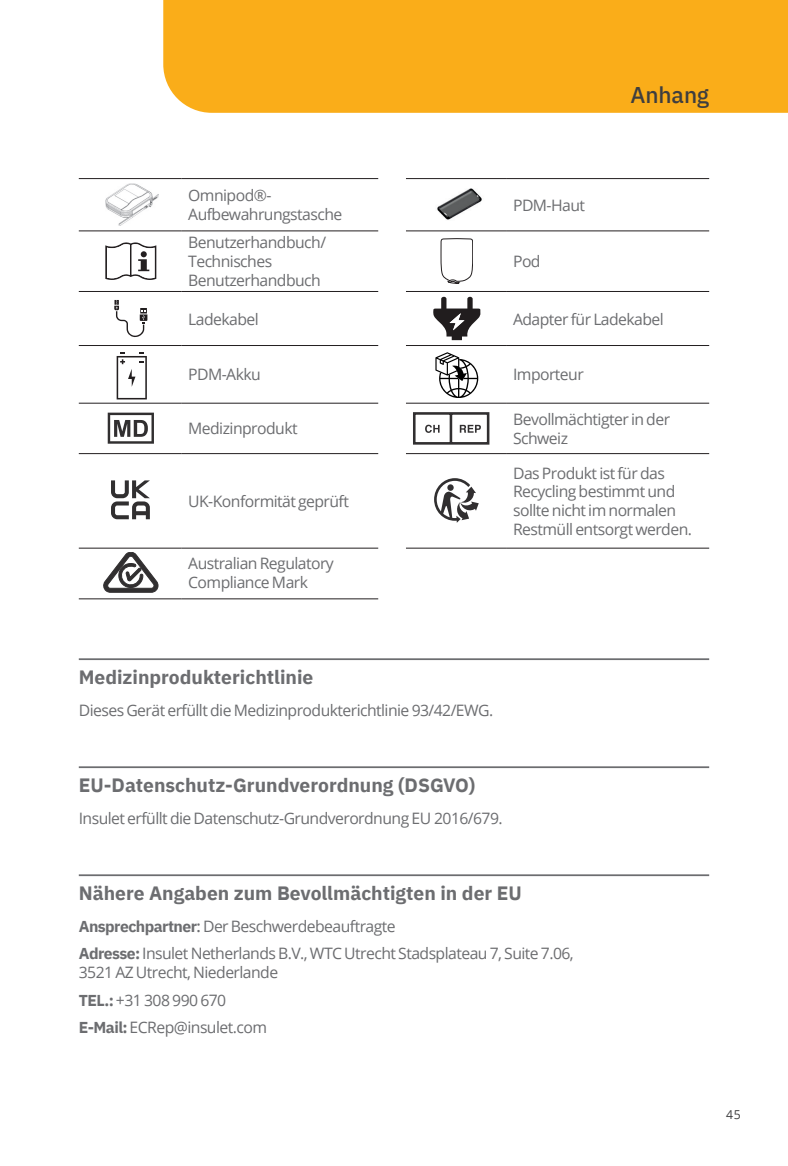
<style>
.page{position:relative;width:788px;height:1166px;background:#fff}
.page>*{position:absolute;margin:0;border:0;box-sizing:border-box;transform-origin:0 0}
.Header_Small_Right{font:500 22.75px "IBM Plex Sans";letter-spacing:-.005em;color:#3e3e3f}
.Head1{font:700 19.25px "IBM Plex Sans";color:#6c6d70}
.TableCell{font:15.75px/18.9px "Open Sans";letter-spacing:-.035em;color:#6c6d70}
.BodyText{font:15.75px/18.9px "Open Sans";letter-spacing:-.035em;color:#6c6d70}
.t1{font:12.25px "Open Sans";color:#3e3e3f}
.s1{font-family:"IBM Plex Sans";font-weight:700}
.s2{font-weight:600}
</style>
<div class="page">
<div style="left:163px;top:0;width:625px;height:113px;background:#faad19"></div>
<hr style="left:79px;top:658px;width:630px;height:2px;background:#6c6d70">
<hr style="left:79px;top:766px;width:630px;height:2px;background:#6c6d70">
<hr style="left:79px;top:874px;width:630px;height:2px;background:#6c6d70">
<hr style="left:406px;top:453px;width:100px;height:1px;background:#231f20">
<hr style="left:506px;top:453px;width:203px;height:1px;background:#231f20">
<hr style="left:406px;top:548px;width:100px;height:1px;background:#231f20">
<hr style="left:506px;top:548px;width:203px;height:1px;background:#231f20">
<hr style="left:79px;top:598px;width:102px;height:1px;background:#231f20">
<hr style="left:181px;top:598px;width:197px;height:1px;background:#231f20">
<hr style="left:79px;top:178px;width:102px;height:1px;background:#231f20">
<hr style="left:181px;top:178px;width:197px;height:1px;background:#231f20">
<hr style="left:79px;top:231px;width:102px;height:1px;background:#231f20">
<hr style="left:181px;top:231px;width:197px;height:1px;background:#231f20">
<hr style="left:79px;top:291px;width:102px;height:1px;background:#231f20">
<hr style="left:181px;top:291px;width:197px;height:1px;background:#231f20">
<hr style="left:79px;top:345px;width:102px;height:1px;background:#231f20">
<hr style="left:181px;top:345px;width:197px;height:1px;background:#231f20">
<hr style="left:79px;top:403px;width:102px;height:1px;background:#231f20">
<hr style="left:181px;top:403px;width:197px;height:1px;background:#231f20">
<hr style="left:79px;top:453px;width:102px;height:1px;background:#231f20">
<hr style="left:181px;top:453px;width:197px;height:1px;background:#231f20">
<hr style="left:79px;top:548px;width:102px;height:1px;background:#231f20">
<hr style="left:181px;top:548px;width:197px;height:1px;background:#231f20">
<hr style="left:406px;top:178px;width:100px;height:1px;background:#231f20">
<hr style="left:506px;top:178px;width:203px;height:1px;background:#231f20">
<hr style="left:406px;top:231px;width:100px;height:1px;background:#231f20">
<hr style="left:506px;top:231px;width:203px;height:1px;background:#231f20">
<hr style="left:406px;top:291px;width:100px;height:1px;background:#231f20">
<hr style="left:506px;top:291px;width:203px;height:1px;background:#231f20">
<hr style="left:406px;top:345px;width:100px;height:1px;background:#231f20">
<hr style="left:506px;top:345px;width:203px;height:1px;background:#231f20">
<hr style="left:406px;top:403px;width:100px;height:1px;background:#231f20">
<hr style="left:506px;top:403px;width:203px;height:1px;background:#231f20">
<img style="left:105px;top:184px;width:53px;height:42px">
<img style="left:437px;top:188px;width:45px;height:32px">
<svg style="left:105px;top:242px;width:51px;height:38px"></svg>
<svg style="left:440px;top:238px;width:33px;height:46px"></svg>
<svg style="left:114px;top:300px;width:33px;height:37px"></svg>
<svg style="left:433px;top:297px;width:47px;height:43px"></svg>
<svg style="left:117px;top:353px;width:30px;height:46px"></svg>
<svg style="left:435px;top:352px;width:43px;height:46px"></svg>
<svg style="left:108px;top:412px;width:46px;height:32px"></svg>
<svg style="left:413px;top:412px;width:76px;height:32px"></svg>
<svg style="left:111px;top:480px;width:39px;height:39px"></svg>
<svg style="left:434px;top:478px;width:44px;height:45px"></svg>
<svg style="left:103px;top:552px;width:55px;height:40px"></svg>
<p class="Header_Small_Right" style="left:630px;top:78px;width:80px">Anhang</p>
<h1 class="Header_Small_Right" style="left:648px;top:80px;width:62px">XXXX</h1>
<p class="TableCell" style="left:188px;top:186px;width:155px">Omnipod®-<br>Aufbewahrungstasche</p>
<p class="TableCell" style="left:513px;top:195px;width:74px">PDM-Haut</p>
<p class="TableCell" style="left:188px;top:233px;width:139px">Benutzerhandbuch/<br>Technisches<br>Benutzerhandbuch</p>
<p class="TableCell" style="left:513px;top:252px;width:29px">Pod</p>
<p class="TableCell" style="left:188px;top:309px;width:72px">Ladekabel</p>
<p class="TableCell" style="left:513px;top:309px;width:152px">Adapter für Ladekabel</p>
<p class="TableCell" style="left:188px;top:365px;width:74px">PDM-Akku</p>
<p class="TableCell" style="left:513px;top:365px;width:72px">Importeur</p>
<p class="TableCell" style="left:188px;top:419px;width:111px">Medizinprodukt</p>
<p class="TableCell" style="left:513px;top:409px;width:158px">Bevollmächtigter in der<br>Schweiz</p>
<p class="TableCell" style="left:188px;top:491px;width:162px">UK-Konformität geprüft</p>
<p class="TableCell" style="left:188px;top:553px;width:147px">Australian Regulatory<br>Compliance Mark</p>
<p class="TableCell" style="left:513px;top:463px;width:180px">Das Produkt ist für das<br>Recycling bestimmt und sollte nicht im normalen<br>Restmüll entsorgt werden.</p>
<p class="Head1" style="left:79px;top:661px;width:236px">Medizinprodukterichtlinie</p>
<p class="BodyText" style="left:79px;top:700px;width:416px">Dieses Gerät erfüllt die Medizinprodukterichtlinie 93/42/EWG.</p>
<p class="Head1" style="left:79px;top:769px;width:398px">EU-Datenschutz-Grundverordnung (DSGVO)</p>
<p class="BodyText" style="left:79px;top:808px;width:425px">Insulet erfüllt die Datenschutz-Grundverordnung EU 2016/679.</p>
<p class="Head1" style="left:79px;top:877px;width:444px">Nähere Angaben zum Bevollmächtigten in der EU</p>
<p class="BodyText" style="left:79px;top:916px;width:318px"><span class="s1">Ansprechpartner</span><span class="s2">:</span> Der Beschwerdebeauftragte</p>
<p class="BodyText" style="left:79px;top:943px;width:496px"><span class="s1">Adresse:</span> Insulet Netherlands B.V., WTC Utrecht Stadsplateau 7, Suite 7.06,<br>3521 AZ Utrecht, Niederlande</p>
<p class="BodyText" style="left:79px;top:990px;width:149px"><span class="s1">TEL.:</span> +31 308 990 670</p>
<p class="BodyText" style="left:79px;top:1017px;width:190px"><span class="s1">E-Mail:</span> ECRep@insulet.com</p>
<p class="t1" style="left:726px;top:1105px;width:16px">45</p>
</div>
